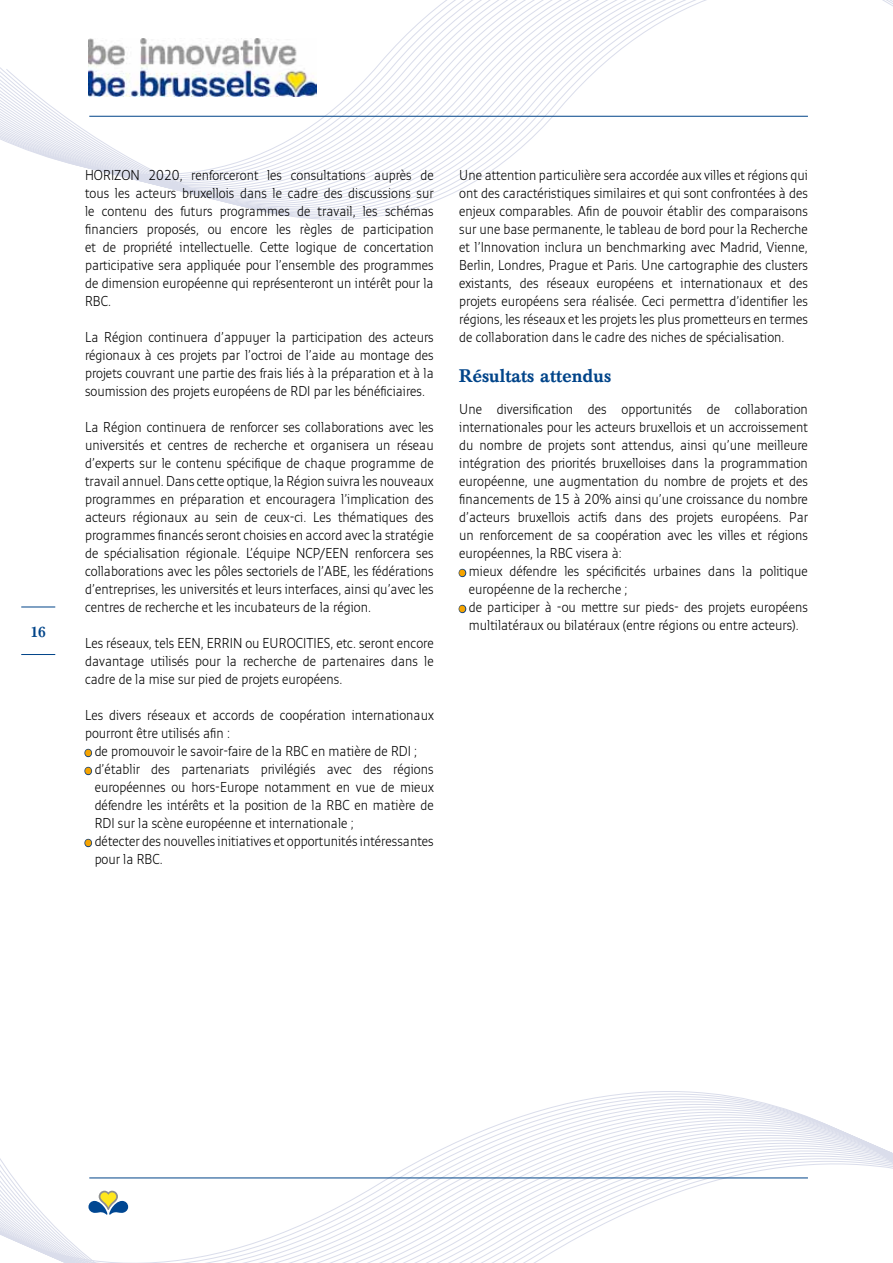
<style>
.page{position:relative;width:893px;height:1263px;background:#fff}
.page>*{position:absolute;margin:0;border:0;box-sizing:border-box;transform-origin:0 0}
.t1{font:500 18px "Baskerville BE";color:#004489}
.t2{font:500 15px "Baskerville";color:#004489}
.t3{font:300 14.25px/18px "Monitor";color:#000;text-align:justify;scale:.9 1}
</style>
<div class="page">
<svg style="left:0;top:0;width:893px;height:220px"></svg>
<svg style="left:0;top:1091px;width:893px;height:172px"></svg>
<svg style="left:88px;top:1191px;width:40px;height:24px"></svg>
<hr style="left:89px;top:1177px;width:719px;height:1px;background:#004489">
<hr style="left:89px;top:116px;width:719px;height:1px;background:#004489">
<hr style="left:21px;top:607px;width:34px;height:1px;background:#004489">
<hr style="left:21px;top:654px;width:34px;height:1px;background:#004489">
<img style="left:88px;top:38px;width:228px;height:58px">
<svg style="left:84px;top:748px;width:8px;height:10px"></svg>
<svg style="left:84px;top:766px;width:8px;height:10px"></svg>
<svg style="left:84px;top:838px;width:8px;height:10px"></svg>
<svg style="left:458px;top:568px;width:9px;height:10px"></svg>
<svg style="left:458px;top:604px;width:9px;height:10px"></svg>
<p class="t2" style="left:31px;top:623px;width:16px">16</p>
<p class="t3" style="left:85px;top:165px;width:389px">HORIZON 2020, renforceront les consultations auprès de tous les acteurs bruxellois dans le cadre des discussions sur le contenu des futurs programmes de travail, les schémas financiers proposés, ou encore les règles de participation et de propriété intellectuelle. Cette logique de concertation participative sera appliquée pour l’ensemble des programmes de dimension européenne qui représenteront un intérêt pour la RBC.</p>
<p class="t3" style="left:85px;top:327px;width:389px">La Région continuera d’appuyer la participation des acteurs régionaux à ces projets par l’octroi de l’aide au montage des projets couvrant une partie des frais liés à la préparation et à la soumission des projets européens de RDI par les bénéficiaires.</p>
<p class="t3" style="left:85px;top:417px;width:389px">La Région continuera de renforcer ses collaborations avec les universités et centres de recherche et organisera un réseau d’experts sur le contenu spécifique de chaque programme de travail annuel. Dans cette optique, la Région suivra les nouveaux programmes en préparation et encouragera l’implication des acteurs régionaux au sein de ceux-ci. Les thématiques des programmes financés seront choisies en accord avec la stratégie de spécialisation régionale. L’équipe NCP/EEN renforcera ses collaborations avec les pôles sectoriels de l’ABE, les fédérations d’entreprises, les universités et leurs interfaces, ainsi qu’avec les centres de recherche et les incubateurs de la région.</p>
<p class="t3" style="left:85px;top:633px;width:389px">Les réseaux, tels EEN, ERRIN ou EUROCITIES, etc. seront encore davantage utilisés pour la recherche de partenaires dans le cadre de la mise sur pied de projets européens.</p>
<p class="t3" style="left:85px;top:705px;width:389px">Les divers réseaux et accords de coopération internationaux pourront être utilisés afin :</p>
<p class="t3" style="left:95px;top:741px;width:378px;text-align:left">de promouvoir le savoir-faire de la RBC en matière de RDI ; d’établir des partenariats privilégiés avec des régions européennes ou hors-Europe notamment en vue de mieux défendre les intérêts et la position de la RBC en matière de RDI sur la scène européenne et internationale ;<br>détecter des nouvelles initiatives et opportunités intéressantes pour la RBC.</p>
<p class="t3" style="left:459px;top:165px;width:389px">Une attention particulière sera accordée aux villes et régions qui ont des caractéristiques similaires et qui sont confrontées à des enjeux comparables. Afin de pouvoir établir des comparaisons sur une base permanente, le tableau de bord pour la Recherche et l’Innovation inclura un benchmarking avec Madrid, Vienne, Berlin, Londres, Prague et Paris. Une cartographie des clusters existants, des réseaux européens et internationaux et des projets européens sera réalisée. Ceci permettra d’identifier les régions, les réseaux et les projets les plus prometteurs en termes de collaboration dans le cadre des niches de spécialisation.</p>
<p class="t1" style="left:459px;top:365px;width:153px">Résultats attendus</p>
<p class="t3" style="left:459px;top:399px;width:389px">Une diversification des opportunités de collaboration internationales pour les acteurs bruxellois et un accroissement du nombre de projets sont attendus, ainsi qu’une meilleure intégration des priorités bruxelloises dans la programmation européenne, une augmentation du nombre de projets et des financements de 15 à 20% ainsi qu’une croissance du nombre d’acteurs bruxellois actifs dans des projets européens. Par un renforcement de sa coopération avec les villes et régions européennes, la RBC visera à:</p>
<p class="t3" style="left:469px;top:561px;width:378px;text-align:left">mieux défendre les spécificités urbaines dans la politique européenne de la recherche ;<br>de participer à -ou mettre sur pieds- des projets européens multilatéraux ou bilatéraux (entre régions ou entre acteurs).</p>
</div>
